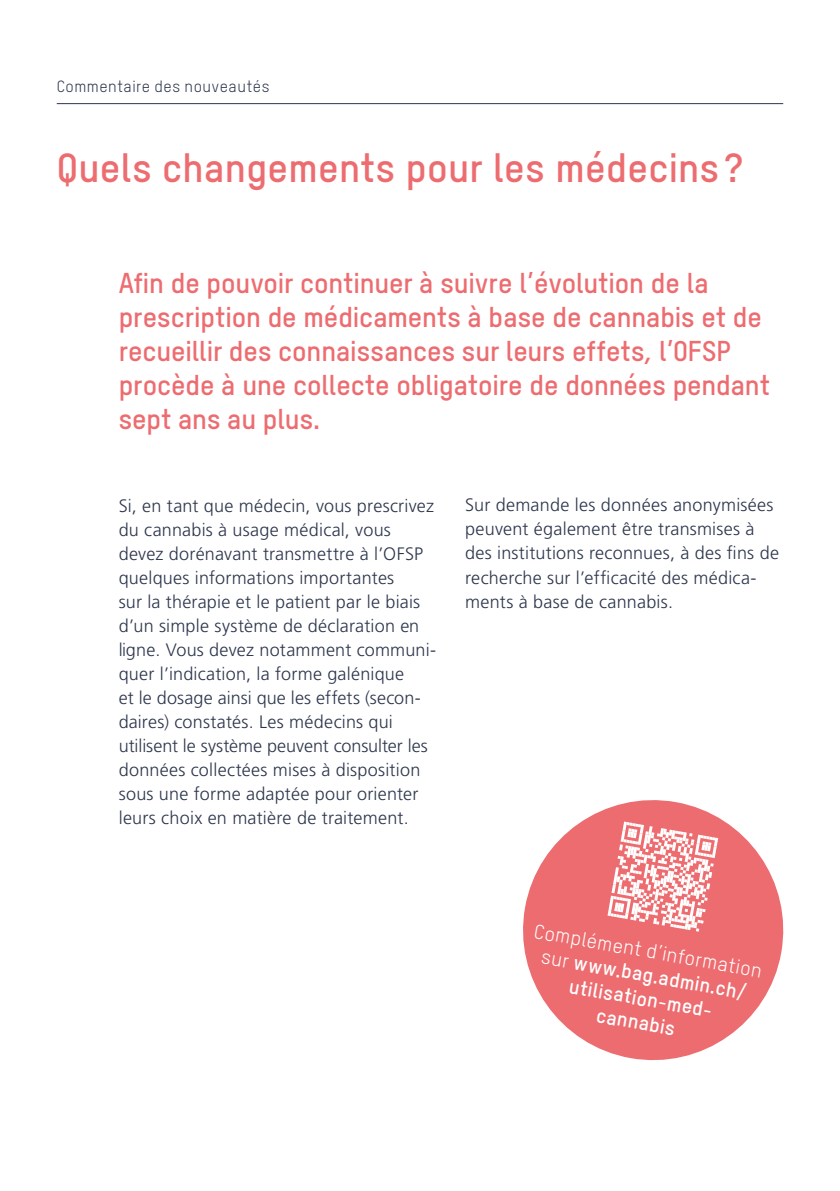
<style>
.page{position:relative;width:840px;height:1191px;background:#fff}
.page>*{position:absolute;margin:0;border:0;box-sizing:border-box;transform-origin:0 0}
.t1{font:40px "T Star Pro Bold";letter-spacing:.005em;color:#ed6c70}
.t2{font:28px/34px "T Star Pro Bold";letter-spacing:-.005em;color:#ed6c70}
.t3{font:20px/24px "T Star Pro Bold";color:#fff;text-align:center}
.t4{font:300 18px/24px "Frutiger LT Std";letter-spacing:.01em;color:#2d364d}
.t5{font:16px "T Star Pro Regular";letter-spacing:.035em;color:#2d364d}
.s1{font-family:"T Star Pro Regular"}
</style>
<div class="page">
<hr style="left:57px;top:103px;width:725px;height:1px;background:#2d364d">
<svg style="left:523px;top:800px;width:261px;height:261px;fill:#ed6c70"></svg>
<svg style="left:607px;top:821px;width:110px;height:110px"></svg>
<h1 class="t5" style="left:57px;top:75px;width:214px">Commentaire des nouveautés</h1>
<h2 class="t1" style="left:57px;top:138px;width:686px">Quels changements pour les médecins ?</h2>
<p class="t2" style="left:119px;top:264px;width:652px">Afin de pouvoir continuer à suivre l’évolution de la prescription de médicaments à base de cannabis et de recueillir des connaissances sur leurs effets, l’OFSP procède à une collecte obligatoire de données pendant sept ans au plus.</p>
<p class="t4" style="left:119px;top:493px;width:319px">Si, en tant que médecin, vous prescrivez du cannabis à usage médical, vous devez dorénavant transmettre à l’OFSP quelques informations importantes<br>sur la thérapie et le patient par le biais d’un simple système de déclaration en ligne. Vous devez notamment communi&shy;quer l’indication, la forme galénique<br>et le dosage ainsi que les effets (secon&shy;daires) constatés. Les médecins qui utilisent le système peuvent consulter les données collectées mises à disposition sous une forme adaptée pour orienter leurs choix en matière de traitement.</p>
<p class="t4" style="left:465px;top:493px;width:315px">Sur demande les données anonymisées peuvent également être transmises à des institutions reconnues, à des fins de recherche sur l’efficacité des médica&shy;ments à base de cannabis.</p>
<p class="t3" style="left:536px;top:917px;width:232px;rotate:10deg"><span class="s1">Complément d’information sur</span> www.bag.admin.ch/ utilisation-med-<br>cannabis</p>
</div>
